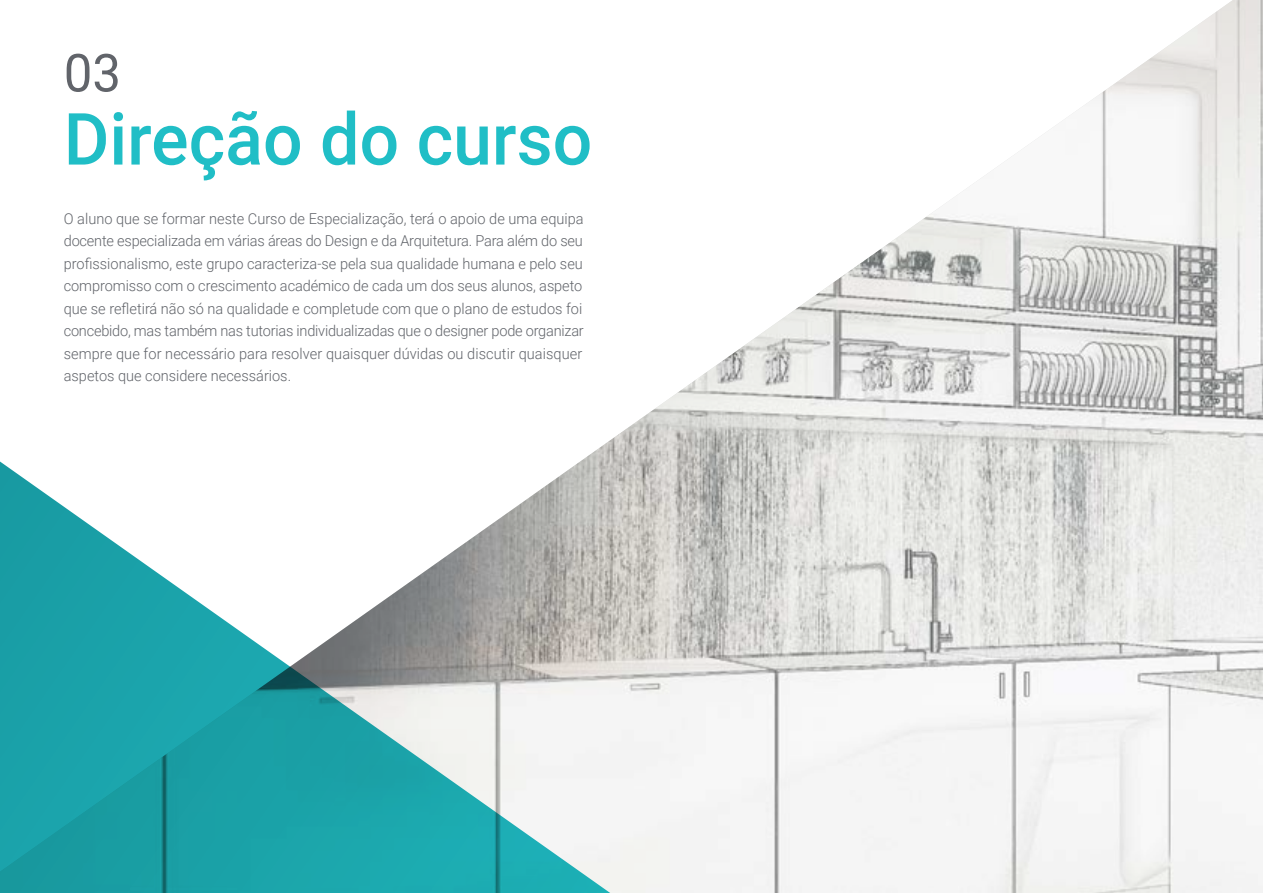
<style>
.page{position:relative;width:1263px;height:893px;background:#fff}
.page>*{position:absolute;margin:0;border:0;box-sizing:border-box;transform-origin:0 0}
.t1{font:500 72px "Roboto";color:#20bec6}
.t2{font:52.5px "Roboto";color:#61646a}
.t3{font:300 15px/22.5px "Roboto";color:#61646a;text-align:justify}
</style>
<div class="page">
<img style="left:602px;top:0;width:661px;height:893px">
<svg style="left:0;top:446px;width:640px;height:447px"></svg>
<h2 class="t2" style="left:64px;top:36px;width:59px">03</h2>
<h1 class="t1" style="left:64px;top:89px;width:530px">Direção do curso</h1>
<p class="t3" style="left:64px;top:207px;width:522px">O aluno que se formar neste Curso de Especialização, terá o apoio de uma equipa docente especializada em várias áreas do Design e da Arquitetura. Para além do seu profissionalismo, este grupo caracteriza-se pela sua qualidade humana e pelo seu compromisso com o crescimento académico de cada um dos seus alunos, aspeto que se refletirá não só na qualidade e completude com que o plano de estudos foi concebido, mas também nas tutorias individualizadas que o designer pode organizar sempre que for necessário para resolver quaisquer dúvidas ou discutir quaisquer aspetos que considere necessários.</p>
</div>
